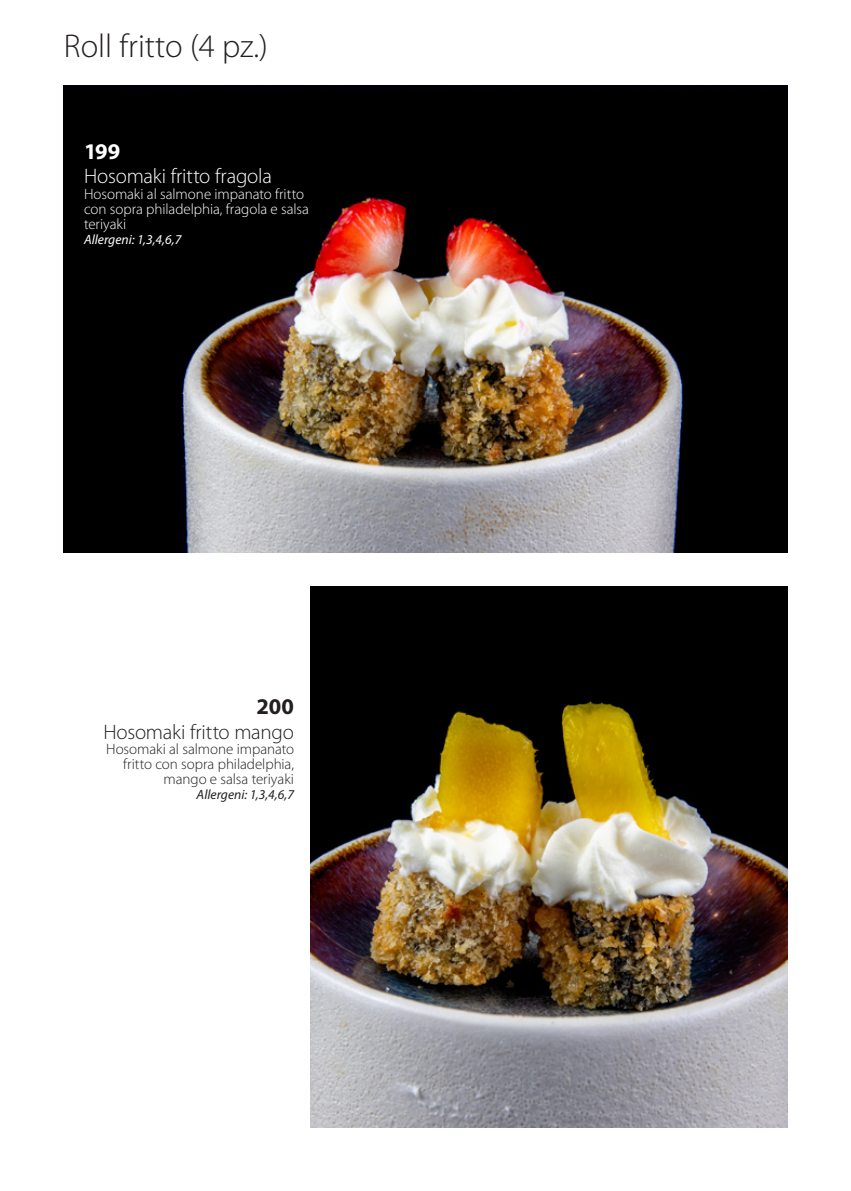
<style>
.page{position:relative;width:851px;height:1191px;background:#fff}
.page>*{position:absolute;margin:0;border:0;box-sizing:border-box;transform-origin:0 0}
.t1{font:300 33px "Myriad Pro";color:#231f20}
.t2{font:700 22.5px "Myriad Pro";color:#fff}
.t3{font:700 22.5px "Myriad Pro";color:#231f20}
.t4{font:300 21px "Myriad Pro";letter-spacing:-.01em;color:#fff}
.t5{font:300 21px "Myriad Pro";letter-spacing:-.01em;color:#231f20}
.t6{font:300 15px/15px "Myriad Pro";color:#fff}
.t7{font:300 15px/15px "Myriad Pro";color:#231f20;text-align:right}
.t8{font:italic 13.5px "Myriad Pro";letter-spacing:.005em;color:#fff}
.t9{font:italic 13.5px "Myriad Pro";letter-spacing:.005em;color:#231f20}
</style>
<div class="page">
<img style="left:64px;top:85px;width:723px;height:468px">
<img style="left:310px;top:587px;width:477px;height:540px">
<p class="t1" style="left:64px;top:28px;width:205px">Roll fritto (4 pz.)</p>
<p class="t2" style="left:84px;top:137px;width:38px">199</p>
<p class="t4" style="left:84px;top:164px;width:189px">Hosomaki fritto fragola</p>
<p class="t6" style="left:84px;top:186px;width:226px">Hosomaki al salmone impanato fritto con sopra philadelphia, fragola e salsa teriyaki</p>
<p class="t8" style="left:84px;top:231px;width:99px">Allergeni: 1,3,4,6,7</p>
<p class="t3" style="left:256px;top:692px;width:39px">200</p>
<p class="t5" style="left:103px;top:720px;width:192px">Hosomaki fritto mango</p>
<p class="t7" style="left:106px;top:742px;width:189px">Hosomaki al salmone impanato fritto con sopra philadelphia, mango e salsa teriyaki</p>
<p class="t9" style="left:196px;top:786px;width:99px">Allergeni: 1,3,4,6,7</p>
</div>
